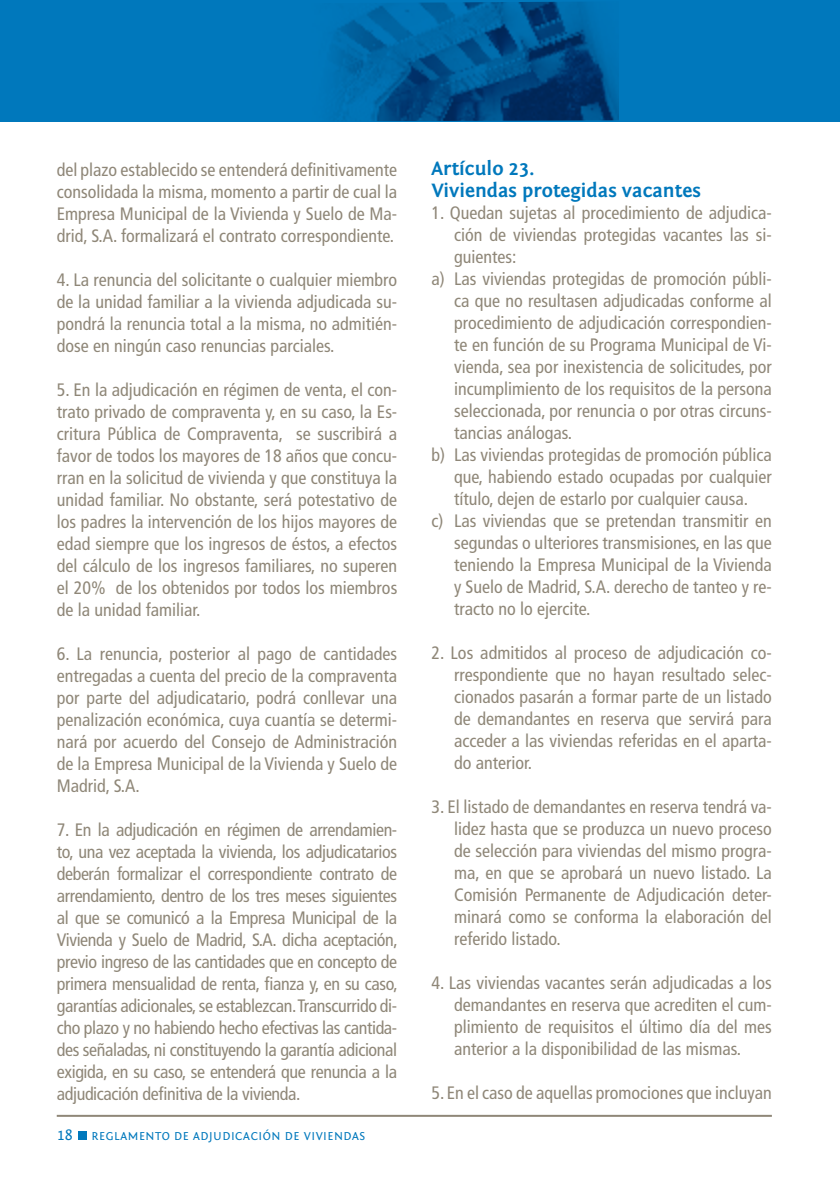
<style>
.page{position:relative;width:840px;height:1191px;background:#fff}
.page>*{position:absolute;margin:0;border:0;box-sizing:border-box;transform-origin:0 0}
.t1{font:700 20px/22px "Fontin Sans";color:#0078bc}
.t2{font:condensed 18px/22px "Frutiger";color:#8f8778;text-align:justify}
.t3{font:16px "Fontin Sans";color:#0078bc}
.t4{font:12px "Fontin Sans Small Caps";letter-spacing:.045em;color:#0078bc}
</style>
<div class="page">
<hr style="left:57px;top:1114px;width:714px;height:2px;background:#8f8778">
<div style="left:78px;top:1131px;width:9px;height:9px;background:#0078bc"></div>
<div style="left:0;top:0;width:839px;height:122px;background:#0078bc"></div>
<img style="left:332px;top:1px;width:286px;height:120px">
<hr style="left:839px;top:0;width:1px;height:122px;background:#0078bc">
<p class="t2" style="left:57px;top:159px;width:342px">del plazo establecido se entenderá definitivamente consolidada la misma, momento a partir de cual la Empresa Municipal de la Vivienda y Suelo de Ma&shy;drid, S.A. formalizará el contrato correspondiente.</p>
<p class="t2" style="left:57px;top:269px;width:342px">4. La renuncia del solicitante o cualquier miembro de la unidad familiar a la vivienda adjudicada su&shy;pondrá la renuncia total a la misma, no admitién&shy;dose en ningún caso renuncias parciales.</p>
<p class="t2" style="left:57px;top:379px;width:342px">5. En la adjudicación en régimen de venta, el con&shy;trato privado de compraventa y, en su caso, la Es&shy;critura Pública de Compraventa, se suscribirá a favor de todos los mayores de 18 años que concu&shy;rran en la solicitud de vivienda y que constituya la unidad familiar. No obstante, será potestativo de los padres la intervención de los hijos mayores de edad siempre que los ingresos de éstos, a efectos del cálculo de los ingresos familiares, no superen el 20% de los obtenidos por todos los miembros de la unidad familiar.</p>
<p class="t2" style="left:57px;top:643px;width:342px">6. La renuncia, posterior al pago de cantidades entregadas a cuenta del precio de la compraventa por parte del adjudicatario, podrá conllevar una penalización económica, cuya cuantía se determi&shy;nará por acuerdo del Consejo de Administración de la Empresa Municipal de la Vivienda y Suelo de Madrid, S.A.</p>
<p class="t2" style="left:57px;top:819px;width:342px">7. En la adjudicación en régimen de arrendamien&shy;to, una vez aceptada la vivienda, los adjudicatarios deberán formalizar el correspondiente contrato de arrendamiento, dentro de los tres meses siguientes al que se comunicó a la Empresa Municipal de la Vivienda y Suelo de Madrid, S.A. dicha aceptación, previo ingreso de las cantidades que en concepto de primera mensualidad de renta, fianza y, en su caso, garantías adicionales, se establezcan. Transcurrido di&shy;cho plazo y no habiendo hecho efectivas las cantida&shy;des señaladas, ni constituyendo la garantía adicional exigida, en su caso, se entenderá que renuncia a la adjudicación definitiva de la vivienda.</p>
<p class="t3" style="left:58px;top:1126px;width:15px">18</p>
<p class="t4" style="left:92px;top:1129px;width:275px">REGLAMENTO DE ADJUDICACIÓN DE VIVIENDAS</p>
<p class="t1" style="left:431px;top:157px;width:271px">Artículo 23.<br>Viviendas protegidas vacantes</p>
<p class="t2" style="left:431px;top:202px;width:342px">1. Quedan sujetas al procedimiento de adjudica-</p>
<p class="t2" style="left:454px;top:224px;width:319px">ción de viviendas protegidas vacantes las si-</p>
<p class="t2" style="left:454px;top:246px;width:64px">guientes:</p>
<p class="t2" style="left:431px;top:268px;width:342px">a) Las viviendas protegidas de promoción públi-</p>
<p class="t2" style="left:454px;top:290px;width:319px">ca que no resultasen adjudicadas conforme al</p>
<p class="t2" style="left:454px;top:312px;width:319px">procedimiento de adjudicación correspondien-</p>
<p class="t2" style="left:454px;top:334px;width:319px">te en función de su Programa Municipal de Vi-</p>
<p class="t2" style="left:454px;top:356px;width:319px">vienda, sea por inexistencia de solicitudes, por</p>
<p class="t2" style="left:454px;top:378px;width:319px">incumplimiento de los requisitos de la persona</p>
<p class="t2" style="left:454px;top:400px;width:319px">seleccionada, por renuncia o por otras circuns-</p>
<p class="t2" style="left:454px;top:422px;width:119px">tancias análogas.</p>
<p class="t2" style="left:431px;top:444px;width:342px">b) Las viviendas protegidas de promoción pública</p>
<p class="t2" style="left:454px;top:466px;width:319px">que, habiendo estado ocupadas por cualquier</p>
<p class="t2" style="left:454px;top:488px;width:295px">título, dejen de estarlo por cualquier causa.</p>
<p class="t2" style="left:431px;top:510px;width:342px">c) Las viviendas que se pretendan transmitir en</p>
<p class="t2" style="left:454px;top:532px;width:319px">segundas o ulteriores transmisiones, en las que</p>
<p class="t2" style="left:454px;top:554px;width:319px">teniendo la Empresa Municipal de la Vivienda</p>
<p class="t2" style="left:454px;top:576px;width:319px">y Suelo de Madrid, S.A. derecho de tanteo y re-</p>
<p class="t2" style="left:454px;top:598px;width:138px">tracto no lo ejercite.</p>
<p class="t2" style="left:454px;top:642px;width:319px;text-indent:-23px">2. Los admitidos al proceso de adjudicación co&shy;rrespondiente que no hayan resultado selec&shy;cionados pasarán a formar parte de un listado de demandantes en reserva que servirá para acceder a las viviendas referidas en el aparta&shy;do anterior.</p>
<p class="t2" style="left:454px;top:796px;width:319px;text-indent:-23px">3. El listado de demandantes en reserva tendrá va&shy;lidez hasta que se produzca un nuevo proceso de selección para viviendas del mismo progra&shy;ma, en que se aprobará un nuevo listado. La Comisión Permanente de Adjudicación deter&shy;minará como se conforma la elaboración del referido listado.</p>
<p class="t2" style="left:454px;top:972px;width:319px;text-indent:-23px">4. Las viviendas vacantes serán adjudicadas a los demandantes en reserva que acrediten el cum&shy;plimiento de requisitos el último día del mes anterior a la disponibilidad de las mismas.</p>
<p class="t2" style="left:431px;top:1082px;width:342px">5. En el caso de aquellas promociones que incluyan</p>
</div>
